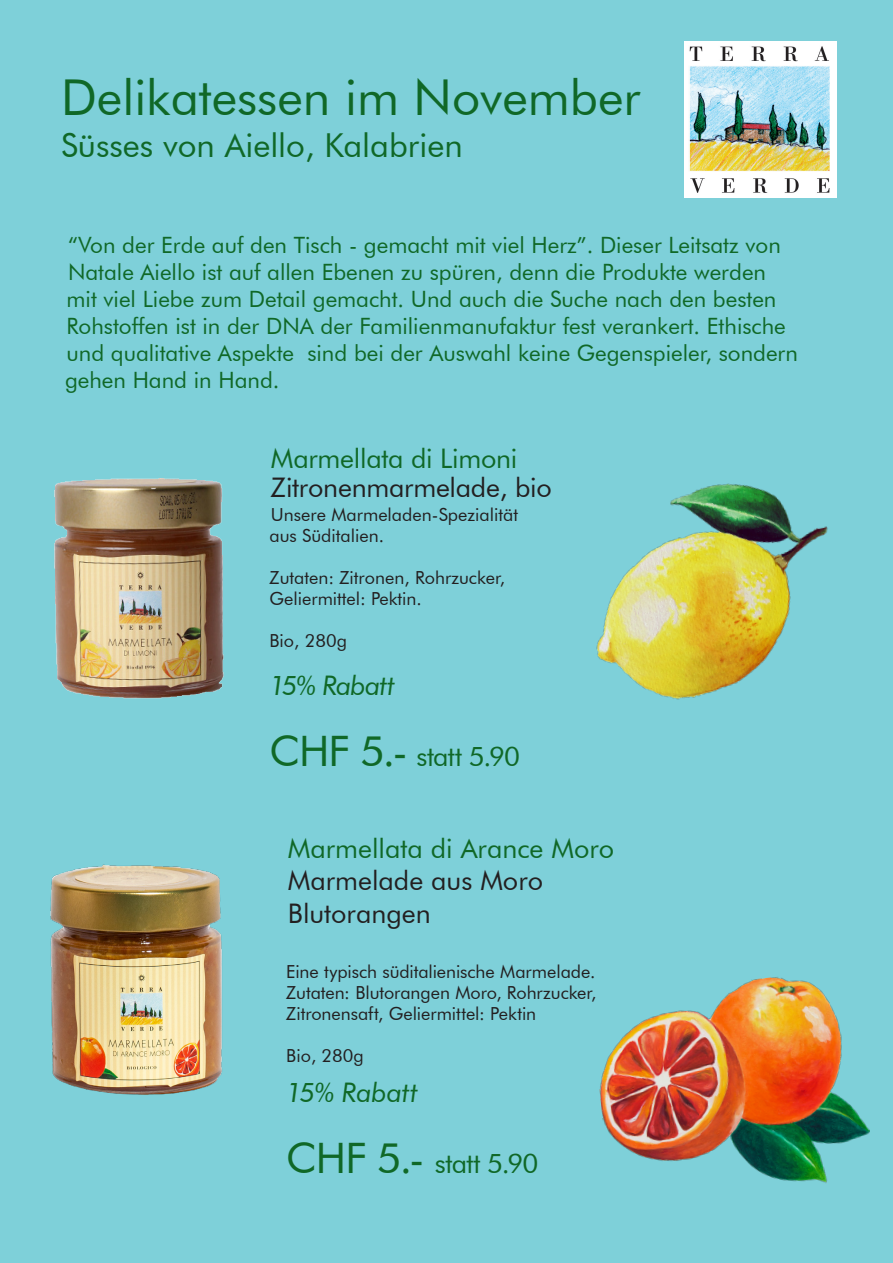
<style>
.page{position:relative;width:893px;height:1263px;background:#7ed0d9}
.page>*{position:absolute;margin:0;border:0;box-sizing:border-box;transform-origin:0 0}
.t1{font:49.5px "Futura BT";color:#106827}
.t2{font:33px "Futura BT";color:#106827}
.t3{font:27px/32.4px "Futura BT";color:#106827}
.t4{font:27px/28.8px "Futura BT";letter-spacing:-.01em;color:#231f20}
.t5{font:italic 27px "Futura BT";letter-spacing:-.02em;color:#106827}
.t6{font:22.5px/27px "Futura BT";color:#106827}
.t7{font:18px "Futura BT";color:#231f20}
.s1{color:#106827}
.s2{font-size:42px}
.s3{color:#231f20}
</style>
<div class="page">
<img style="left:684px;top:41px;width:152px;height:157px">
<img style="left:590px;top:969px;width:285px;height:237px">
<img style="left:0;top:418px;width:274px;height:352px">
<img style="left:50px;top:864px;width:175px;height:234px">
<img style="left:507px;top:373px;width:386px;height:464px">
<p class="t1" style="left:61px;top:68px;width:581px">Delikatessen im November</p>
<p class="t2" style="left:61px;top:125px;width:403px">Süsses von Aiello, Kalabrien</p>
<p class="t6" style="left:65px;top:231px;width:734px">“Von der Erde auf den Tisch - gemacht mit viel Herz”. Dieser Leitsatz von Natale Aiello ist auf allen Ebenen zu spüren, denn die Produkte werden mit viel Liebe zum Detail gemacht. Und auch die Suche nach den besten Rohstoffen ist in der DNA der Familienmanufaktur fest verankert. Ethische und qualitative Aspekte sind bei der Auswahl keine Gegenspieler, sondern gehen Hand in Hand.</p>
<p class="t4" style="left:271px;top:444px;width:282px"><span class="s1">Marmellata di Limoni<br></span>Zitronenmarmelade, bio</p>
<p class="t7" style="left:271px;top:503px;width:249px">Unsere Marmeladen-Spezialität</p>
<p class="t7" style="left:269px;top:524px;width:116px">aus Süditalien.</p>
<p class="t7" style="left:269px;top:566px;width:237px">Zutaten: Zitronen, Rohrzucker,</p>
<p class="t7" style="left:269px;top:587px;width:154px">Geliermittel: Pektin.</p>
<p class="t7" style="left:269px;top:629px;width:79px">Bio, 280g</p>
<p class="t5" style="left:269px;top:669px;width:127px">15% Rabatt</p>
<p class="t3" style="left:269px;top:740px;width:252px"><span class="s2">CHF 5.-</span> statt 5.90</p>
<p class="t3" style="left:288px;top:832px;width:328px">Marmellata di Arance Moro<br><span class="s3">Marmelade aus Moro</span></p>
<p class="t4" style="left:288px;top:898px;width:145px">Blutorangen</p>
<p class="t7" style="left:286px;top:960px;width:311px">Eine typisch süditalienische Marmelade.</p>
<p class="t7" style="left:286px;top:981px;width:312px">Zutaten: Blutorangen Moro, Rohrzucker,</p>
<p class="t7" style="left:286px;top:1002px;width:251px">Zitronensaft, Geliermittel: Pektin</p>
<p class="t7" style="left:286px;top:1044px;width:79px">Bio, 280g</p>
<p class="t5" style="left:286px;top:1076px;width:133px">15% Rabatt</p>
<p class="t3" style="left:286px;top:1147px;width:254px"><span class="s2">CHF 5.-</span> statt 5.90</p>
</div>
